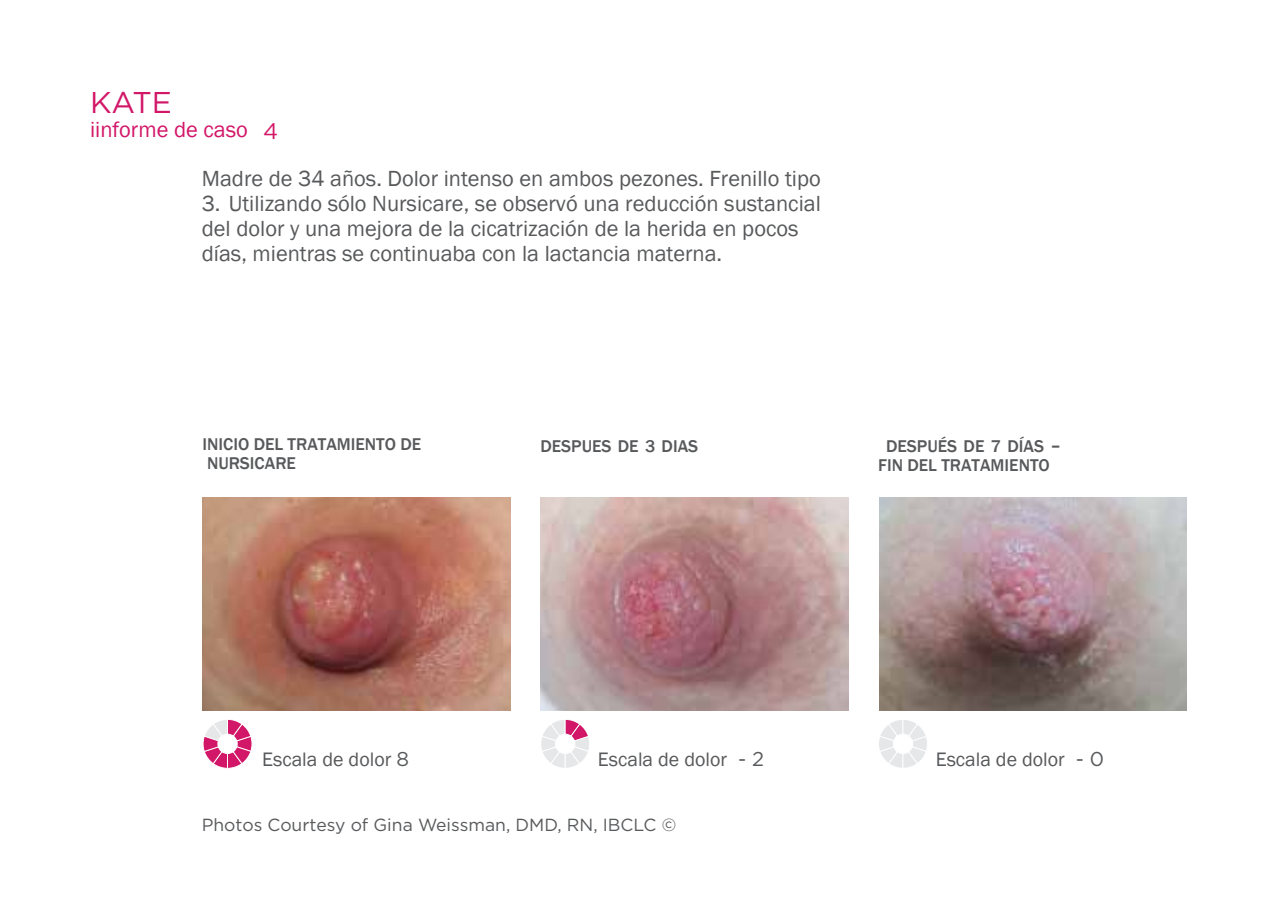
<style>
.page{position:relative;width:1276px;height:922px;background:#fff}
.page>*{position:absolute;margin:0;border:0;box-sizing:border-box;transform-origin:0 0}
.t1{font:30px "Gotham";color:#d21668}
.t2{font:22.5px/24.8px "Franklin Gothic";color:#58595b}
.t3{font:20px "Franklin Gothic";color:#58595b}
.t4{font:500 17.5px/18.5px "Franklin Gothic";color:#58595b}
.t5{font:17.5px "Gotham";color:#58595b}
.s1{color:#d21668}
.s2{font-family:"Gotham";color:#d21668}
.s3{font-family:"Gotham"}
</style>
<div class="page">
<img style="left:203px;top:497px;width:307px;height:213px">
<img style="left:540px;top:497px;width:308px;height:213px">
<img style="left:879px;top:497px;width:307px;height:213px">
<svg style="left:203px;top:719px;width:49px;height:49px"></svg>
<svg style="left:541px;top:719px;width:48px;height:49px"></svg>
<svg style="left:879px;top:720px;width:48px;height:48px"></svg>
<h1 class="t1" style="left:90px;top:83px;width:83px">KATE</h1>
<p class="t2" style="left:202px;top:104px;width:620px;line-height:49.5px;text-indent:-112px"><span class="s1">iinforme de caso</span> <span class="s2">4<br></span>Madre de 34 años. Dolor intenso en ambos pezones. Frenillo tipo</p>
<p class="t2" style="left:202px;top:191px;width:620px">3. Utilizando sólo Nursicare, se observó una reducción sustancial del dolor y una mejora de la cicatrización de la herida en pocos días, mientras se continuaba con la lactancia materna.</p>
<p class="t4" style="left:203px;top:434px;width:220px">INICIO DEL TRATAMIENTO DE<br>NURSICARE</p>
<p class="t4" style="left:540px;top:436px;width:159px">DESPUES DE 3 DIAS</p>
<p class="t4" style="left:878px;top:436px;width:184px;line-height:19.5px;text-indent:8px">DESPUÉS DE 7 DÍAS <span class="s3">–<br></span>FIN DEL TRATAMIENTO</p>
<p class="t3" style="left:262px;top:747px;width:148px">Escala de dolor <span class="s3">8</span></p>
<p class="t3" style="left:598px;top:747px;width:168px">Escala de dolor <span class="s3">- 2</span></p>
<p class="t3" style="left:935px;top:747px;width:170px">Escala de dolor <span class="s3">- 0</span></p>
<p class="t5" style="left:202px;top:813px;width:476px">Photos Courtesy of Gina Weissman, DMD, RN, IBCLC ©</p>
</div>
